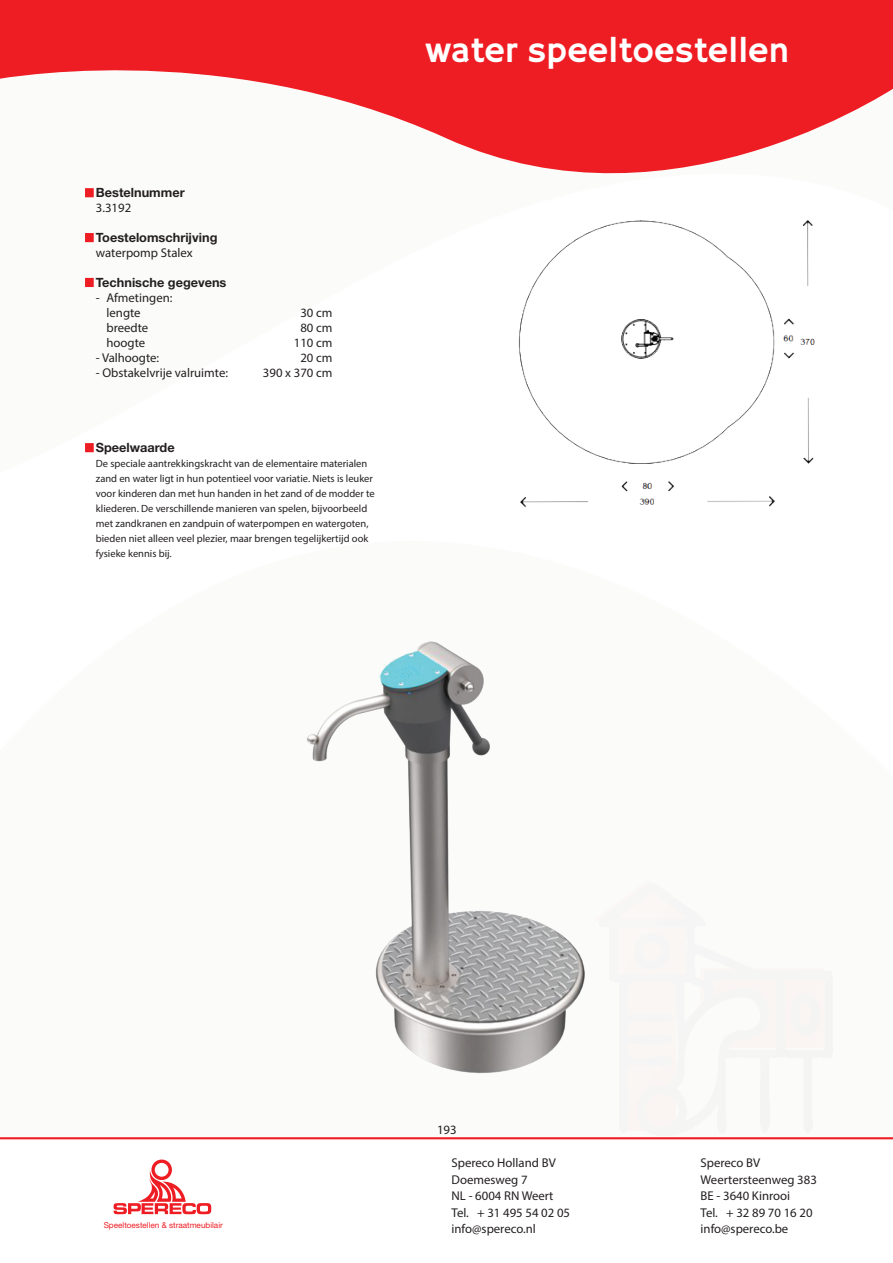
<style>
.page{position:relative;width:893px;height:1263px;background:#fff}
.page>*{position:absolute;margin:0;border:0;box-sizing:border-box;transform-origin:0 0}
.t1{font:36px "Hammersmith One";color:#fff}
.t2{font:12.75px/15px "Myriad Pro";color:#231f20}
.t3{font:700 12.75px "Helvetica Neue LT Std";color:#231f20}
.t4{font:10.5px/15px "Myriad Pro";color:#231f20}
.t5{font:8.1px "Helvetica Neue LT Std";color:#ee1d23}
</style>
<div class="page">
<svg style="left:0;top:0;width:893px;height:100px;background:#ef3035"></svg>
<svg style="left:114px;top:1159px;width:97px;height:55px"></svg>
<hr style="left:0;top:1137px;width:893px;height:2px;background:#ee1d23">
<svg style="left:85px;top:100px;width:789px;height:353px"></svg>
<div style="left:85px;top:188px;width:9px;height:9px;background:#ee1d23;border:2px solid #ee1d23"></div>
<div style="left:85px;top:233px;width:9px;height:9px;background:#ee1d23;border:2px solid #ee1d23"></div>
<div style="left:85px;top:278px;width:9px;height:9px;background:#ee1d23;border:2px solid #ee1d23"></div>
<div style="left:85px;top:443px;width:9px;height:9px;background:#ee1d23;border:2px solid #ee1d23"></div>
<img style="left:307px;top:641px;width:390px;height:447px">
<img style="left:481px;top:207px;width:348px;height:300px">
<p class="t3" style="left:96px;top:185px;width:90px">Bestelnummer</p>
<p class="t2" style="left:96px;top:200px;width:37px">3.3192</p>
<p class="t3" style="left:96px;top:230px;width:123px">Toestelomschrijving</p>
<p class="t2" style="left:96px;top:245px;width:98px">waterpomp Stalex</p>
<p class="t3" style="left:96px;top:274px;width:132px">Technische gegevens</p>
<p class="t2" style="left:107px;top:290px;width:67px;text-indent:-11px">- Afmetingen: lengte</p>
<p class="t2" style="left:300px;top:305px;width:34px">30 cm</p>
<p class="t2" style="left:107px;top:320px;width:43px">breedte</p>
<p class="t2" style="left:300px;top:320px;width:34px">80 cm</p>
<p class="t2" style="left:107px;top:335px;width:40px">hoogte</p>
<p class="t2" style="left:294px;top:335px;width:40px">110 cm</p>
<p class="t2" style="left:96px;top:350px;width:65px">- Valhoogte:</p>
<p class="t2" style="left:300px;top:350px;width:34px">20 cm</p>
<p class="t2" style="left:96px;top:365px;width:134px">- Obstakelvrije valruimte:</p>
<p class="t2" style="left:263px;top:365px;width:71px">390 x 370 cm</p>
<p class="t3" style="left:96px;top:440px;width:80px">Speelwaarde</p>
<p class="t4" style="left:96px;top:456px;width:280px">De speciale aantrekkingskracht van de elementaire materialen zand en water ligt in hun potentieel voor variatie. Niets is leuker voor kinderen dan met hun handen in het zand of de modder te kliederen. De verschillende manieren van spelen, bijvoorbeeld met zandkranen en zandpuin of waterpompen en watergoten, bieden niet alleen veel plezier, maar brengen tegelijkertijd ook fysieke kennis bij.</p>
<h1 class="t1" style="left:426px;top:30px;width:365px">water speeltoestellen</h1>
<p class="t5" style="left:104px;top:1220px;width:121px">Speeltoestellen &amp; straatmeubilair</p>
<p class="t2" style="left:437px;top:1122px;width:21px">193</p>
<p class="t2" style="left:452px;top:1155px;width:106px">Spereco Holland BV</p>
<p class="t2" style="left:701px;top:1155px;width:61px">Spereco BV</p>
<p class="t2" style="left:452px;top:1172px;width:78px">Doemesweg 7</p>
<p class="t2" style="left:701px;top:1172px;width:118px">Weertersteenweg 383</p>
<p class="t2" style="left:452px;top:1188px;width:103px">NL - 6004 RN Weert</p>
<p class="t2" style="left:701px;top:1188px;width:91px">BE - 3640 Kinrooi</p>
<p class="t2" style="left:452px;top:1205px;width:120px">Tel. + 31 495 54 02 05</p>
<p class="t2" style="left:701px;top:1205px;width:114px">Tel. + 32 89 70 16 20</p>
<p class="t2" style="left:452px;top:1221px;width:86px">info@spereco.nl</p>
<p class="t2" style="left:701px;top:1221px;width:89px">info@spereco.be</p>
</div>
